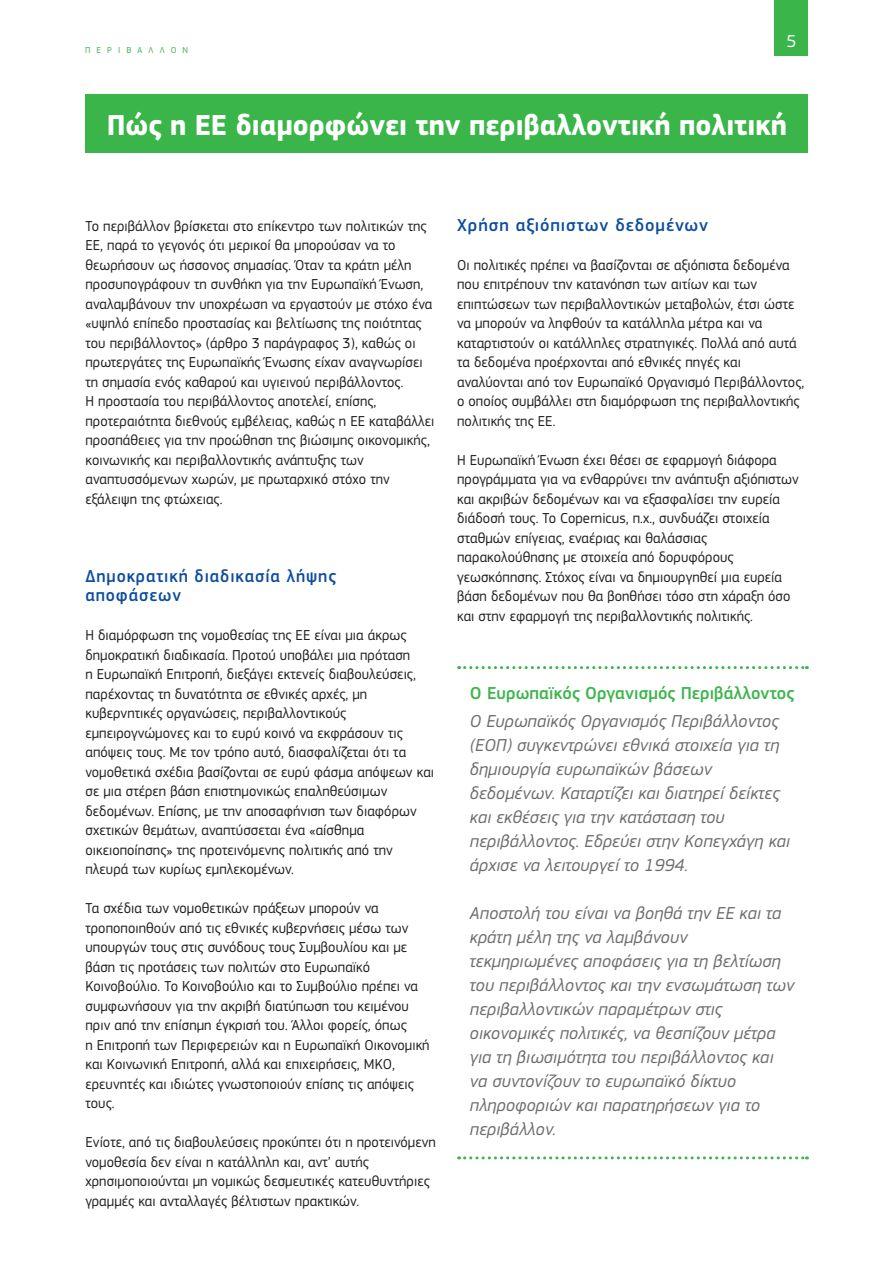
<style>
.page{position:relative;width:893px;height:1263px;background:#fff}
.page>*{position:absolute;margin:0;border:0;box-sizing:border-box;transform-origin:0 0}
.Heading01_neg{font:700 30px "EC Square Sans Pro";color:#fff}
.Box_fin{font:italic 18px/24px "EC Square Sans Pro";letter-spacing:.005em;color:#6c6d70}
.Box{font:italic 18px/24px "EC Square Sans Pro";letter-spacing:.005em;color:#6c6d70}
.Heading03{font:500 18px/19.5px "EC Square Sans Pro";letter-spacing:.05em;color:#0d4da1}
.Box_Title{font:500 18px "EC Square Sans Pro";letter-spacing:.005em;color:#3ab54a}
.BodyText{font:500 18px "EC Square Sans Pro";letter-spacing:.05em;color:#0d4da1}
.t1{font:18px "EC Square Sans Pro";color:#fff}
.BodyText-2{font:15px/19.5px "EC Square Sans Pro";letter-spacing:.005em;color:#231f20}
.t2{font:9px "EC Square Sans Pro";letter-spacing:.68em;color:#3ab54a}
</style>
<div class="page">
<div style="left:775px;top:0;width:33px;height:55px;background:#3ab54a"></div>
<div style="left:85px;top:94px;width:723px;height:59px;background:#3ab54a"></div>
<svg style="left:459px;top:666px;width:348px;height:3px"></svg>
<svg style="left:459px;top:1156px;width:348px;height:3px"></svg>
<p class="t2" style="left:85px;top:45px;width:105px">ΠΕΡΙΒΆΛΛΟΝ</p>
<p class="t1" style="left:786px;top:30px;width:12px">5</p>
<p class="Heading01_neg" style="left:107px;top:107px;width:682px">Πώς η ΕΕ διαμορφώνει την περιβαλλοντική πολιτική</p>
<p class="BodyText-2" style="left:85px;top:216px;width:350px">Το περιβάλλον βρίσκεται στο επίκεντρο των πολιτικών της ΕΕ, παρά το γεγονός ότι μερικοί θα μπορούσαν να το θεωρήσουν ως ήσσονος σημασίας. Όταν τα κράτη μέλη προσυπογράφουν τη συνθήκη για την Ευρωπαϊκή Ένωση, αναλαμβάνουν την υποχρέωση να εργαστούν με στόχο ένα «υψηλό επίπεδο προστασίας και βελτίωσης της ποιότητας του περιβάλλοντος» (άρθρο 3 παράγραφος 3), καθώς οι πρωτεργάτες της Ευρωπαϊκής Ένωσης είχαν αναγνωρίσει τη σημασία ενός καθαρού και υγιεινού περιβάλλοντος.<br>Η προστασία του περιβάλλοντος αποτελεί, επίσης, προτεραιότητα διεθνούς εμβέλειας, καθώς η ΕΕ καταβάλλει προσπάθειες για την προώθηση της βιώσιμης οικονομικής, κοινωνικής και περιβαλλοντικής ανάπτυξης των αναπτυσσόμενων χωρών, με πρωταρχικό στόχο την εξάλειψη της φτώχειας.</p>
<p class="Heading03" style="left:85px;top:566px;width:252px">Δημοκρατική διαδικασία λήψης αποφάσεων</p>
<p class="BodyText-2" style="left:85px;top:626px;width:350px">Η διαμόρφωση της νομοθεσίας της ΕΕ είναι μια άκρως δημοκρατική διαδικασία. Προτού υποβάλει μια πρόταση<br>η Ευρωπαϊκή Επιτροπή, διεξάγει εκτενείς διαβουλεύσεις, παρέχοντας τη δυνατότητα σε εθνικές αρχές, μη κυβερνητικές οργανώσεις, περιβαλλοντικούς εμπειρογνώμονες και το ευρύ κοινό να εκφράσουν τις απόψεις τους. Με τον τρόπο αυτό, διασφαλίζεται ότι τα νομοθετικά σχέδια βασίζονται σε ευρύ φάσμα απόψεων και σε μια στέρεη βάση επιστημονικώς επαληθεύσιμων δεδομένων. Επίσης, με την αποσαφήνιση των διαφόρων σχετικών θεμάτων, αναπτύσσεται ένα «αίσθημα οικειοποίησης» της προτεινόμενης πολιτικής από την πλευρά των κυρίως εμπλεκομένων.</p>
<p class="BodyText-2" style="left:85px;top:899px;width:346px">Τα σχέδια των νομοθετικών πράξεων μπορούν να τροποποιηθούν από τις εθνικές κυβερνήσεις μέσω των υπουργών τους στις συνόδους τους Συμβουλίου και με βάση τις προτάσεις των πολιτών στο Ευρωπαϊκό Κοινοβούλιο. Το Κοινοβούλιο και το Συμβούλιο πρέπει να συμφωνήσουν για την ακριβή διατύπωση του κειμένου πριν από την επίσημη έγκρισή του. Άλλοι φορείς, όπως<br>η Επιτροπή των Περιφερειών και η Ευρωπαϊκή Οικονομική και Κοινωνική Επιτροπή, αλλά και επιχειρήσεις, ΜΚΟ, ερευνητές και ιδιώτες γνωστοποιούν επίσης τις απόψεις τους.</p>
<p class="BodyText-2" style="left:85px;top:1133px;width:352px">Ενίοτε, από τις διαβουλεύσεις προκύπτει ότι η προτεινόμενη νομοθεσία δεν είναι η κατάλληλη και, αντ’ αυτής χρησιμοποιούνται μη νομικώς δεσμευτικές κατευθυντήριες γραμμές και ανταλλαγές βέλτιστων πρακτικών.</p>
<p class="BodyText" style="left:457px;top:214px;width:252px">Χρήση αξιόπιστων δεδομένων</p>
<p class="BodyText-2" style="left:457px;top:255px;width:349px">Οι πολιτικές πρέπει να βασίζονται σε αξιόπιστα δεδομένα που επιτρέπουν την κατανόηση των αιτίων και των επιπτώσεων των περιβαλλοντικών μεταβολών, έτσι ώστε να μπορούν να ληφθούν τα κατάλληλα μέτρα και να καταρτιστούν οι κατάλληλες στρατηγικές. Πολλά από αυτά τα δεδομένα προέρχονται από εθνικές πηγές και αναλύονται από τον Ευρωπαϊκό Οργανισμό Περιβάλλοντος, ο οποίος συμβάλλει στη διαμόρφωση της περιβαλλοντικής πολιτικής της ΕΕ.</p>
<p class="BodyText-2" style="left:457px;top:450px;width:343px">Η Ευρωπαϊκή Ένωση έχει θέσει σε εφαρμογή διάφορα προγράμματα για να ενθαρρύνει την ανάπτυξη αξιόπιστων και ακριβών δεδομένων και να εξασφαλίσει την ευρεία διάδοσή τους. Το Copernicus, π.χ., συνδυάζει στοιχεία σταθμών επίγειας, εναέριας και θαλάσσιας παρακολούθησης με στοιχεία από δορυφόρους γεωσκόπησης. Στόχος είναι να δημιουργηθεί μια ευρεία βάση δεδομένων που θα βοηθήσει τόσο στη χάραξη όσο και στην εφαρμογή της περιβαλλοντικής πολιτικής.</p>
<p class="Box_Title" style="left:470px;top:682px;width:326px">Ο Ευρωπαϊκός Οργανισμός Περιβάλλοντος</p>
<p class="Box" style="left:470px;top:709px;width:322px">Ο Ευρωπαϊκός Οργανισμός Περιβάλλοντος (ΕΟΠ) συγκεντρώνει εθνικά στοιχεία για τη δημιουργία ευρωπαϊκών βάσεων δεδομένων. Καταρτίζει και διατηρεί δείκτες και εκθέσεις για την κατάσταση του περιβάλλοντος. Εδρεύει στην Κοπεγχάγη και άρχισε να λειτουργεί το 1994.</p>
<p class="Box_fin" style="left:470px;top:901px;width:326px">Αποστολή του είναι να βοηθά την ΕΕ και τα κράτη μέλη της να λαμβάνουν τεκμηριωμένες αποφάσεις για τη βελτίωση του περιβάλλοντος και την ενσωμάτωση των περιβαλλοντικών παραμέτρων στις οικονομικές πολιτικές, να θεσπίζουν μέτρα για τη βιωσιμότητα του περιβάλλοντος και να συντονίζουν το ευρωπαϊκό δίκτυο πληροφοριών και παρατηρήσεων για το περιβάλλον.</p>
</div>
